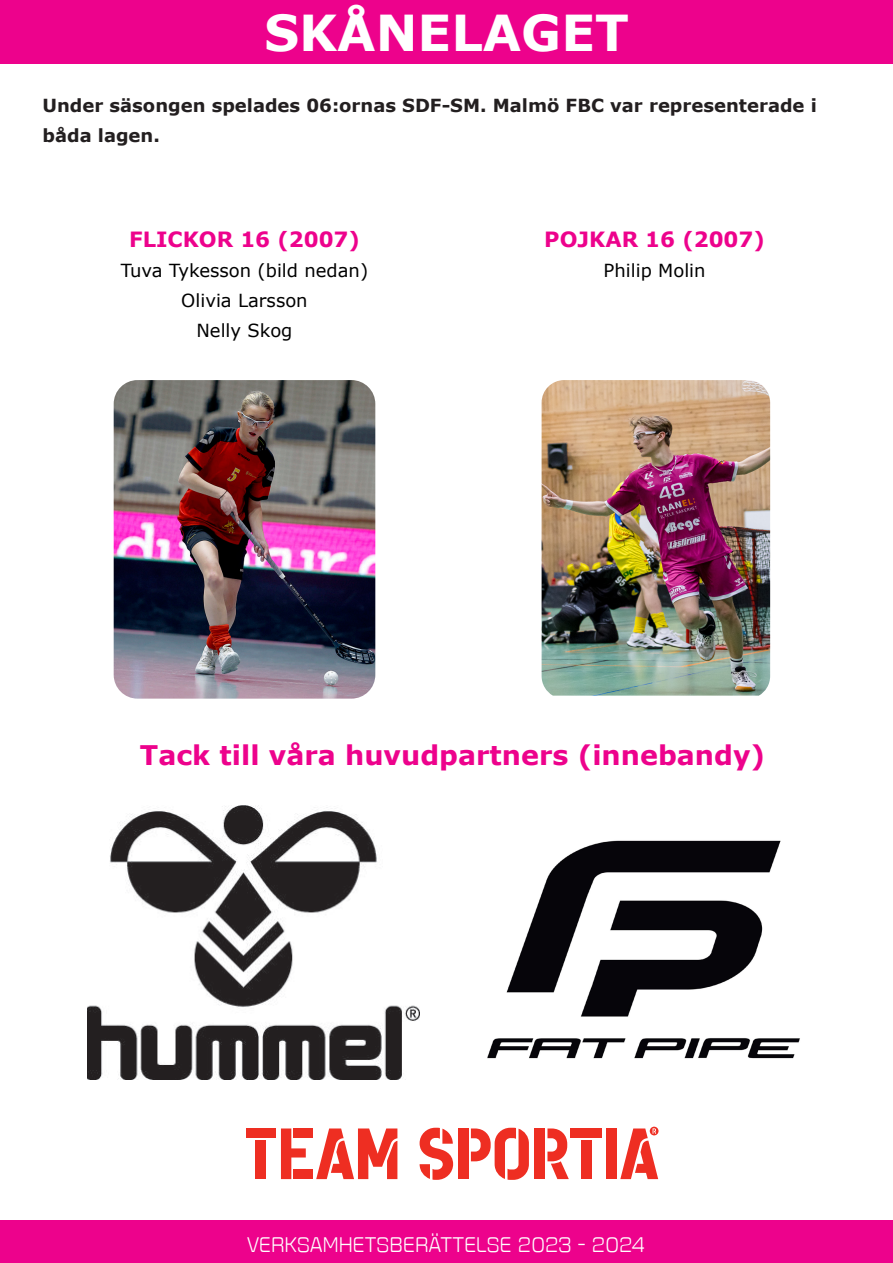
<style>
.page{position:relative;width:893px;height:1263px;background:#fff}
.page>*{position:absolute;margin:0;border:0;box-sizing:border-box;transform-origin:0 0}
.t1{font:700 49.5px "Verdana";color:#fff}
.t2{font:700 27px "Verdana";color:#ed028c}
.t3{font:21px "Fromthe Stars Lt";color:#fff}
.t4{font:700 21px "Verdana";color:#ed028c}
.t5{font:700 18px/30px "Verdana";color:#231f20}
.t6{font:18px "Verdana";color:#000}
</style>
<div class="page">
<div style="left:0;top:0;width:893px;height:64px;background:#ed028c"></div>
<div style="left:0;top:1220px;width:893px;height:43px;background:#ed028c"></div>
<img style="left:114px;top:380px;width:261px;height:319px">
<img style="left:542px;top:380px;width:228px;height:316px">
<div style="left:247px;top:1128px;width:29px;height:10px;background:#ee2e22"></div>
<div style="left:255px;top:1141px;width:11px;height:38px;background:#ee2e22"></div>
<div style="left:294px;top:1169px;width:19px;height:10px;background:#ee2e22"></div>
<div style="left:294px;top:1128px;width:19px;height:10px;background:#ee2e22"></div>
<svg style="left:281px;top:1128px;width:25px;height:51px"></svg>
<svg style="left:316px;top:1128px;width:81px;height:51px"></svg>
<div style="left:606px;top:1128px;width:11px;height:51px;background:#ee2e22"></div>
<svg style="left:420px;top:1128px;width:33px;height:52px"></svg>
<div style="left:458px;top:1128px;width:10px;height:51px;background:#ee2e22"></div>
<div style="left:535px;top:1128px;width:10px;height:51px;background:#ee2e22"></div>
<svg style="left:471px;top:1128px;width:58px;height:52px"></svg>
<div style="left:570px;top:1128px;width:32px;height:10px;background:#ee2e22"></div>
<div style="left:581px;top:1141px;width:10px;height:38px;background:#ee2e22"></div>
<svg style="left:547px;top:1128px;width:22px;height:51px"></svg>
<svg style="left:620px;top:1127px;width:38px;height:52px"></svg>
<img style="left:487px;top:840px;width:313px;height:219px">
<img style="left:87px;top:805px;width:333px;height:275px">
<p class="t1" style="left:264px;top:0;width:366px">SKÅNELAGET</p>
<p class="t5" style="left:43px;top:90px;width:776px">Under säsongen spelades 06:ornas SDF-SM. Malmö FBC var representerade i båda lagen.</p>
<p class="t4" style="left:129px;top:226px;width:232px">FLICKOR 16 (2007)</p>
<p class="t6" style="left:121px;top:259px;width:249px">Tuva Tykesson (bild nedan)</p>
<p class="t6" style="left:181px;top:289px;width:128px">Olivia Larsson</p>
<p class="t6" style="left:197px;top:319px;width:97px">Nelly Skog</p>
<p class="t4" style="left:544px;top:226px;width:222px">POJKAR 16 (2007)</p>
<p class="t6" style="left:604px;top:259px;width:103px">Philip Molin</p>
<p class="t2" style="left:140px;top:738px;width:627px">Tack till våra huvudpartners (innebandy)</p>
<p class="t3" style="left:247px;top:1232px;width:400px">VERKSAMHETSBERÄTTELSE 2023 - 2024</p>
</div>
